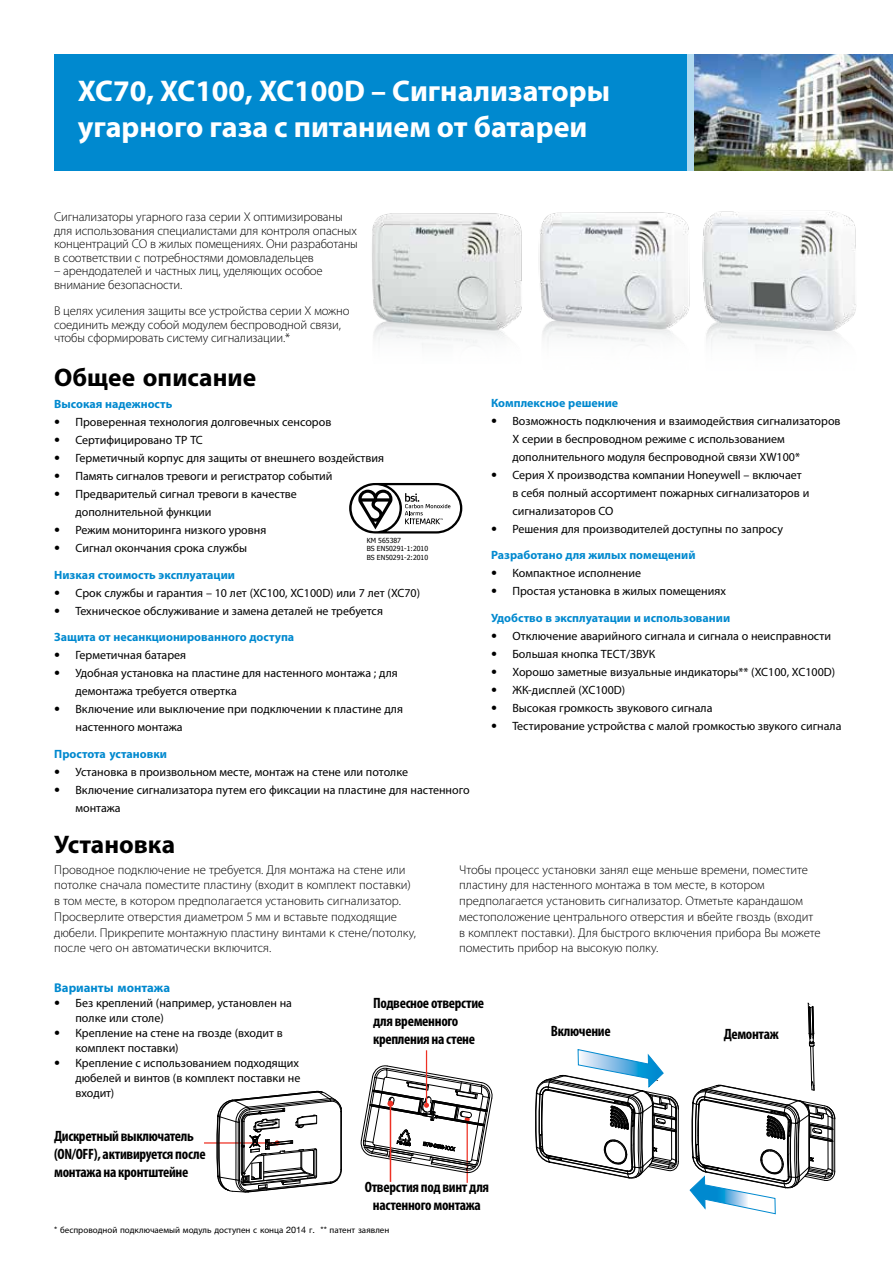
<style>
.page{position:relative;width:893px;height:1263px;background:#fff}
.page>*{position:absolute;margin:0;border:0;box-sizing:border-box;transform-origin:0 0}
.t1{font:700 30px/36px "Myriad Pro";color:#fff}
.t2{font:700 25.5px "Myriad Pro";color:#000}
.t3{font:700 condensed 15px/18px "Myriad Pro";letter-spacing:-.02em;color:#000}
.t4{font:300 12.75px/15.8px "Myriad Pro";letter-spacing:-.005em;color:#000}
.t5{font:700 12.75px "Myriad Pro";color:#0089cf}
.t6{font:12px/18px "Myriad Pro";color:#000}
.t7{font:700 12px "Myriad Pro";color:#0089cf}
.t8{font:9px "Myriad Pro";color:#000}
.t9{font:6.9px/8.2px "Tahoma";color:#000}
.s1{font-family:"Helvetica Neue LT"}
</style>
<div class="page">
<div style="left:54px;top:54px;width:839px;height:116px;background:#0089cf"></div>
<hr style="left:467px;top:1119px;width:1px;height:64px;background:#ee3124">
<hr style="left:390px;top:1104px;width:1px;height:78px;background:#ee3124">
<hr style="left:426px;top:1050px;width:1px;height:55px;background:#ee3124">
<svg style="left:361px;top:1065px;width:132px;height:108px"></svg>
<hr style="left:204px;top:1142px;width:73px;height:1px;background:#ee3124">
<svg style="left:689px;top:1002px;width:146px;height:212px"></svg>
<svg style="left:535px;top:1049px;width:144px;height:130px"></svg>
<div style="left:687px;top:51px;width:7px;height:122px;background:#b2dbf0"></div>
<svg style="left:217px;top:1091px;width:125px;height:102px"></svg>
<img style="left:372px;top:213px;width:150px;height:133px">
<img style="left:538px;top:212px;width:152px;height:134px">
<img style="left:702px;top:211px;width:154px;height:136px">
<img style="left:694px;top:54px;width:199px;height:117px">
<svg style="left:349px;top:483px;width:113px;height:50px"></svg>
<h1 class="t1" style="left:78px;top:72px;width:534px">XC70, XC100, XC100D – Сигнализаторы угарного газа с питанием от батареи</h1>
<p class="t4" style="left:54px;top:210px;width:305px;line-height:13.5px">Сигнализаторы угарного газа серии X оптимизированы для использования специалистами для контроля опасных концентраций СО в жилых помещениях. Они разработаны в соответствии с потребностями домовладельцев</p>
<p class="t4" style="left:54px;top:264px;width:270px;line-height:13.5px">– арендодателей и частных лиц, уделяющих особое внимание безопасности.</p>
<p class="t4" style="left:54px;top:304px;width:297px;line-height:13.5px">В целях усиления защиты все устройства серии Х можно соединить между собой модулем беспроводной связи, чтобы сформировать систему сигнализации.*</p>
<h2 class="t2" style="left:54px;top:361px;width:203px">Общее описание</h2>
<p class="t7" style="left:54px;top:396px;width:120px">Высокая надежность</p>
<p class="t6" style="left:54px;top:413px;width:279px"><span class="s1">•</span> Проверенная технология долговечных сенсоров</p>
<p class="t6" style="left:54px;top:431px;width:150px"><span class="s1">•</span> Сертифицировано ТР ТС</p>
<p class="t6" style="left:54px;top:449px;width:331px"><span class="s1">•</span> Герметичный корпус для защиты от внешнего воздействия</p>
<p class="t6" style="left:54px;top:467px;width:280px"><span class="s1">•</span> Память сигналов тревоги и регистратор событий</p>
<p class="t6" style="left:75px;top:485px;width:223px;text-indent:-21px"><span class="s1">•</span> Предварительй сигнал тревоги в качестве дополнительной функции</p>
<p class="t6" style="left:54px;top:521px;width:214px"><span class="s1">•</span> Режим мониторинга низкого уровня</p>
<p class="t6" style="left:54px;top:539px;width:194px"><span class="s1">•</span> Сигнал окончания срока службы</p>
<p class="t7" style="left:54px;top:567px;width:182px">Низкая стоимость эксплуатации</p>
<p class="t6" style="left:54px;top:583px;width:367px"><span class="s1">•</span> Срок службы и гарантия – 10 лет (XC100, XC100D) или 7 лет (XC70)</p>
<p class="t6" style="left:54px;top:601px;width:330px"><span class="s1">•</span> Техническое обслуживание и замена деталей не требуется</p>
<p class="t7" style="left:54px;top:629px;width:242px">Защита от несанкционированного доступа</p>
<p class="t6" style="left:54px;top:646px;width:133px"><span class="s1">•</span> Герметичная батарея</p>
<p class="t6" style="left:75px;top:664px;width:324px;text-indent:-21px"><span class="s1">•</span> Удобная установка на пластине для настенного монтажа ; для демонтажа требуется отвертка</p>
<p class="t6" style="left:75px;top:700px;width:329px;text-indent:-21px"><span class="s1">•</span> Включение или выключение при подключении к пластине для настенного монтажа</p>
<p class="t7" style="left:54px;top:746px;width:114px">Простота установки</p>
<p class="t6" style="left:54px;top:762px;width:355px"><span class="s1">•</span> Установка в произвольном месте, монтаж на стене или потолке</p>
<p class="t6" style="left:75px;top:780px;width:396px;text-indent:-21px"><span class="s1">•</span> Включение сигнализатора путем его фиксации на пластине для настенного монтажа</p>
<h2 class="t2" style="left:54px;top:827px;width:122px">Установка</h2>
<p class="t9" style="left:367px;top:536px;width:63px">KM 565387<br>BS EN50291-1:2010<br>BS EN50291-2:2010</p>
<p class="t7" style="left:491px;top:395px;width:129px">Комплексное решение</p>
<p class="t6" style="left:512px;top:411px;width:330px;text-indent:-21px"><span class="s1">•</span> Возможность подключения и взаимодействия сигнализаторов<br>Х серии в беспроводном режиме с использованием дополнительного модуля беспроводной связи XW100*</p>
<p class="t6" style="left:512px;top:465px;width:298px;text-indent:-21px"><span class="s1">•</span> Серия Х производства компании Honeywell – включает в себя полный ассортимент пожарных сигнализаторов и сигнализаторов CO</p>
<p class="t6" style="left:491px;top:519px;width:294px"><span class="s1">•</span> Решения для производителей доступны по запросу</p>
<p class="t7" style="left:491px;top:547px;width:206px">Разработано для жилых помещений</p>
<p class="t6" style="left:491px;top:564px;width:152px"><span class="s1">•</span> Компактное исполнение</p>
<p class="t6" style="left:491px;top:582px;width:236px"><span class="s1">•</span> Простая установка в жилых помещениях</p>
<p class="t7" style="left:491px;top:610px;width:241px">Удобство в эксплуатации и использовании</p>
<p class="t6" style="left:491px;top:626px;width:341px"><span class="s1">•</span> Отключение аварийного сигнала и сигнала о неисправности</p>
<p class="t6" style="left:491px;top:644px;width:166px"><span class="s1">•</span> Большая кнопка ТЕСТ/ЗВУК</p>
<p class="t6" style="left:491px;top:662px;width:346px"><span class="s1">•</span> Хорошо заметные визуальные индикаторы** (XC100, XC100D)</p>
<p class="t6" style="left:491px;top:680px;width:136px"><span class="s1">•</span> ЖК-дисплей (XC100D)</p>
<p class="t6" style="left:491px;top:698px;width:223px"><span class="s1">•</span> Высокая громкость звукового сигнала</p>
<p class="t6" style="left:491px;top:716px;width:352px"><span class="s1">•</span> Тестирование устройства с малой громкостью звукого сигнала</p>
<p class="t4" style="left:54px;top:861px;width:363px">Проводное подключение не требуется. Для монтажа на стене или потолке сначала поместите пластину (входит в комплект поставки) в том месте, в котором предполагается установить сигнализатор.<br>Просверлите отверстия диаметром 5 мм и вставьте подходящие дюбели. Прикрепите монтажную пластину винтами к стене/потолку, после чего он автоматически включится.</p>
<p class="t4" style="left:459px;top:861px;width:363px">Чтобы процесс установки занял еще меньше времени, поместите пластину для настенного монтажа в том месте, в котором предполагается установить сигнализатор. Отметьте карандашом местоположение центрального отверстия и вбейте гвоздь (входит в комплект поставки). Для быстрого включения прибора Вы можете поместить прибор на высокую полку.</p>
<p class="t5" style="left:54px;top:979px;width:117px">Варианты монтажа</p>
<p class="t6" style="left:75px;top:995px;width:218px;line-height:15px;text-indent:-21px"><span class="s1">•</span> Без креплений (например, установлен на полке или столе)</p>
<p class="t6" style="left:75px;top:1025px;width:209px;line-height:15px;text-indent:-21px"><span class="s1">•</span> Крепление на стене на гвозде (входит в комплект поставки)</p>
<p class="t6" style="left:75px;top:1055px;width:226px;line-height:15px;text-align:justify;text-indent:-21px"><span class="s1">•</span> Крепление с использованием подходящих дюбелей и винтов (в комплект поставки не входит)</p>
<p class="t3" style="left:373px;top:994px;width:113px">Подвесное отверстие для временного крепления на стене</p>
<p class="t3" style="left:551px;top:1022px;width:61px">Включение</p>
<p class="t3" style="left:724px;top:1025px;width:56px">Демонтаж</p>
<p class="t3" style="left:54px;top:1126px;width:153px">Дискретный выключатель (ON/OFF), активируется после монтажа на кронтштейне</p>
<p class="t3" style="left:365px;top:1178px;width:126px;text-align:center">Отверстия под винт для настенного монтажа</p>
<p class="t8" style="left:54px;top:1224px;width:337px"><span class="s1">*</span> беспроводной подключаемый модуль доступен с конца <span class="s1">2014</span> г<span class="s1">. **</span> патент заявлен</p>
</div>
